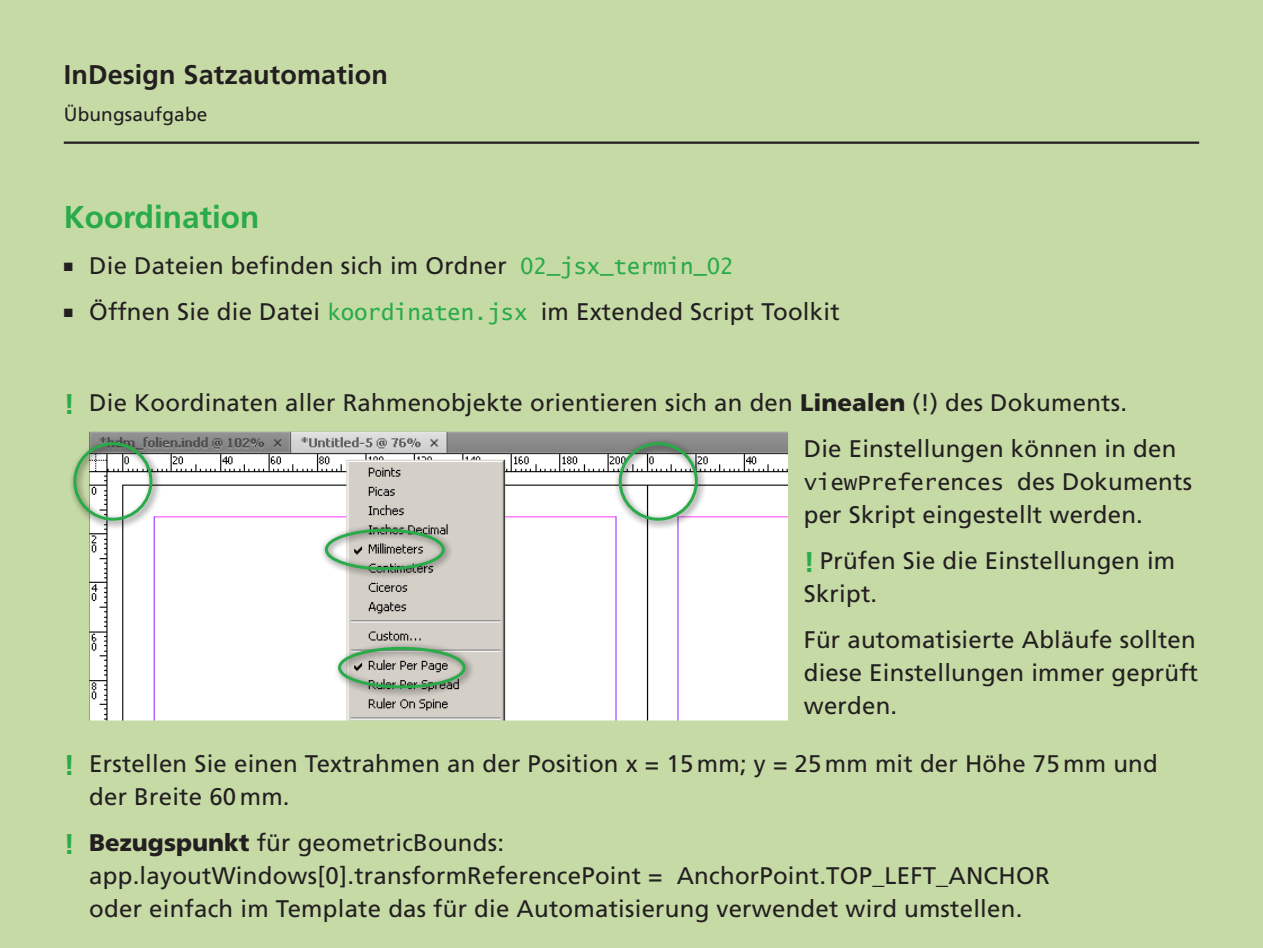
<style>
.page{position:relative;width:1263px;height:948px;background:#fff}
.page>*{position:absolute;margin:0;border:0;box-sizing:border-box;transform-origin:0 0}
.t1{font:700 31.5px "Frutiger";color:#29ab4a}
.t2{font:700 27px "Frutiger";letter-spacing:.005em;color:#231f20}
.frage_aufgabe{font:24px/33px "Frutiger";letter-spacing:.01em;color:#231f20}
.aufzaehlung{font:24px "Frutiger";letter-spacing:.01em;color:#231f20}
.t3{font:22.5px "Lucida Console";letter-spacing:-.01em;color:#231f20}
.t4{font:19.05px "Frutiger";letter-spacing:.01em;color:#231f20}
.s1{font-family:"Lucida Console";font-size:22.5px;color:#29ab4a}
.s2{font-weight:700;font-size:28.5px;color:#29ab4a}
.s3{font-weight:900}
.s4{font-family:"Frutiger";font-size:24px}
</style>
<div class="page">
<div style="left:0;top:0;width:1263px;height:947px;background:#c6daa6"></div>
<hr style="left:64px;top:141px;width:1135px;height:3px;background:#231f20">
<img style="left:90px;top:432px;width:697px;height:287px">
<div style="left:86px;top:428px;width:705px;height:295px;border:3px solid #c6daa6"></div>
<div style="left:68px;top:436px;width:93px;height:93px;background:#231f20;opacity:.75"></div>
<div style="left:73px;top:442px;width:79px;height:78px;border:3px solid #29ab4a;border-radius:50%"></div>
<div style="left:613px;top:436px;width:93px;height:93px;background:#231f20;opacity:.75"></div>
<div style="left:619px;top:442px;width:79px;height:78px;border:3px solid #29ab4a;border-radius:50%"></div>
<div style="left:320px;top:523px;width:133px;height:55px;background:#231f20;opacity:.75"></div>
<div style="left:325px;top:528px;width:120px;height:42px;border:3px solid #29ab4a;border-radius:50%"></div>
<div style="left:333px;top:641px;width:141px;height:55px;background:#231f20;opacity:.75"></div>
<div style="left:338px;top:646px;width:128px;height:42px;border:3px solid #29ab4a;border-radius:50%"></div>
<p class="t2" style="left:64px;top:59px;width:326px">InDesign Satzautomation</p>
<p class="t4" style="left:64px;top:103px;width:145px">Übungsaufgabe</p>
<p class="t1" style="left:64px;top:198px;width:197px">Koordination</p>
<p class="aufzaehlung" style="left:64px;top:251px;width:671px">■ Die Dateien befinden sich im Ordner <span class="s1">02_jsx_termin_02</span></p>
<p class="aufzaehlung" style="left:64px;top:297px;width:777px">■ Öffnen Sie die Datei <span class="s1">koordinaten.jsx</span> im Extended Script Toolkit</p>
<p class="frage_aufgabe" style="left:64px;top:386px;width:1065px"><span class="s2">!</span> Die Koordinaten aller Rahmenobjekte orientieren sich an den <span class="s3">Linealen</span> (!) des Dokuments.</p>
<p class="frage_aufgabe" style="left:804px;top:432px;width:374px">Die Einstellungen können in den</p>
<p class="t3" style="left:804px;top:472px;width:390px">viewPreferences <span class="s4">des Dokuments</span></p>
<p class="frage_aufgabe" style="left:804px;top:498px;width:341px">per Skript eingestellt werden.</p>
<p class="frage_aufgabe" style="left:804px;top:544px;width:373px"><span class="s2">!</span> Prüfen Sie die Einstellungen im<br>Skript.</p>
<p class="frage_aufgabe" style="left:804px;top:622px;width:396px;text-align:justify">Für automatisierte Abläufe sollten diese Einstellungen immer geprüft werden.</p>
<p class="frage_aufgabe" style="left:89px;top:747px;width:1070px;text-indent:-26px"><span class="s2">!</span> Erstellen Sie einen Textrahmen an der Position x = 15mm; y = 25mm mit der Höhe 75mm und der Breite 60mm.</p>
<p class="frage_aufgabe" style="left:89px;top:826px;width:962px;text-indent:-26px"><span class="s2">!</span> <span class="s3">Bezugspunkt</span> für geometricBounds: app.layoutWindows[0].transformReferencePoint = AnchorPoint.TOP_LEFT_ANCHOR oder einfach im Template das für die Automatisierung verwendet wird umstellen.</p>
</div>
